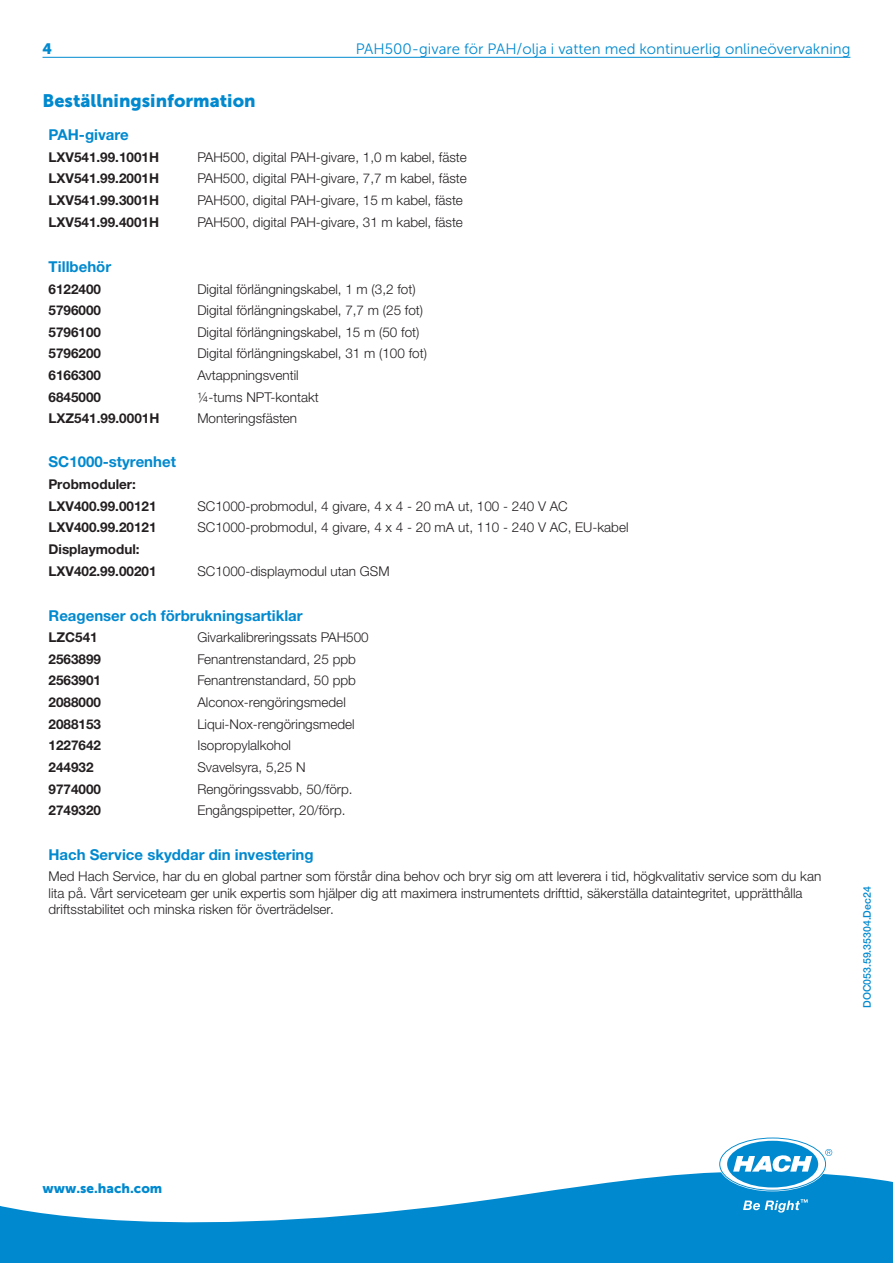
<style>
.page{position:relative;width:893px;height:1263px;background:#fff}
.page>*{position:absolute;margin:0;border:0;box-sizing:border-box;transform-origin:0 0}
.Head_2{font:18px "Museo Sans 900";color:#0089cf}
.Head_3_Text_1_Bold{font:700 15px "Helvetica Neue LTW1 G";color:#0089cf}
.Head_3{font:15px "Museo Sans 300";color:#0089cf}
.Head_3-2{font:15px "Museo Sans 900";color:#0089cf}
.Text_1{font:300 13.5px/16.5px "Helvetica Neue LTW1 G";color:#231f20}
.Text_1_Text_1_Bold{font:700 13.5px "Helvetica Neue LTW1 G";color:#231f20}
.Text_1_Bold{font:700 13.5px "Helvetica Neue LTW1 G";color:#231f20}
.Text_1_Color{font:13.5px "Museo Sans 900";color:#0089cf}
.t1{font:500 10.5px "Helvetica Neue LTW1 G";color:#0089cf}
</style>
<div class="page">
<svg style="left:0;top:1168px;width:893px;height:95px;fill:#0089cf"></svg>
<svg style="left:720px;top:1138px;width:112px;height:52px"></svg>
<svg style="left:743px;top:1199px;width:65px;height:13px"></svg>
<hr style="left:43px;top:57px;width:807px;height:1px;background:#0089cf">
<p class="Head_3-2" style="left:43px;top:40px;width:11px">4</p>
<p class="Head_3" style="left:356px;top:41px;width:496px">PAH500-givare för PAH/olja i vatten med kontinuerlig onlineövervakning</p>
<p class="Head_2" style="left:43px;top:91px;width:215px">Beställningsinformation</p>
<p class="Head_3_Text_1_Bold" style="left:49px;top:125px;width:82px">PAH-givare</p>
<p class="Text_1_Text_1_Bold" style="left:49px;top:149px;width:112px">LXV541.99.1001H</p>
<p class="Text_1" style="left:197px;top:149px;width:271px">PAH500, digital PAH-givare, 1,0 m kabel, fäste</p>
<p class="Text_1_Text_1_Bold" style="left:49px;top:170px;width:112px">LXV541.99.2001H</p>
<p class="Text_1" style="left:197px;top:170px;width:271px">PAH500, digital PAH-givare, 7,7 m kabel, fäste</p>
<p class="Text_1_Text_1_Bold" style="left:49px;top:192px;width:112px">LXV541.99.3001H</p>
<p class="Text_1" style="left:197px;top:192px;width:267px">PAH500, digital PAH-givare, 15 m kabel, fäste</p>
<p class="Text_1_Text_1_Bold" style="left:49px;top:213px;width:112px">LXV541.99.4001H</p>
<p class="Text_1" style="left:197px;top:213px;width:267px">PAH500, digital PAH-givare, 31 m kabel, fäste</p>
<p class="Head_3_Text_1_Bold" style="left:49px;top:257px;width:64px">Tillbehör</p>
<p class="Text_1_Text_1_Bold" style="left:49px;top:280px;width:54px">6122400</p>
<p class="Text_1" style="left:197px;top:280px;width:220px">Digital förlängningskabel, 1 m (3,2 fot)</p>
<p class="Text_1_Text_1_Bold" style="left:49px;top:302px;width:54px">5796000</p>
<p class="Text_1" style="left:197px;top:302px;width:227px">Digital förlängningskabel, 7,7 m (25 fot)</p>
<p class="Text_1_Text_1_Bold" style="left:49px;top:324px;width:54px">5796100</p>
<p class="Text_1" style="left:197px;top:324px;width:224px">Digital förlängningskabel, 15 m (50 fot)</p>
<p class="Text_1_Text_1_Bold" style="left:49px;top:345px;width:54px">5796200</p>
<p class="Text_1" style="left:197px;top:345px;width:231px">Digital förlängningskabel, 31 m (100 fot)</p>
<p class="Text_1_Text_1_Bold" style="left:49px;top:367px;width:54px">6166300</p>
<p class="Text_1" style="left:197px;top:367px;width:103px">Avtappningsventil</p>
<p class="Text_1_Text_1_Bold" style="left:49px;top:389px;width:54px">6845000</p>
<p class="Text_1" style="left:197px;top:389px;width:123px">¼-tums NPT-kontakt</p>
<p class="Text_1_Text_1_Bold" style="left:49px;top:410px;width:112px">LXZ541.99.0001H</p>
<p class="Text_1" style="left:197px;top:410px;width:101px">Monteringsfästen</p>
<p class="Head_3_Text_1_Bold" style="left:49px;top:453px;width:129px">SC1000-styrenhet</p>
<p class="Text_1_Bold" style="left:49px;top:476px;width:89px">Probmoduler:</p>
<p class="Text_1_Text_1_Bold" style="left:49px;top:498px;width:110px">LXV400.99.00121</p>
<p class="Text_1" style="left:197px;top:498px;width:372px">SC1000-probmodul, 4 givare, 4 x 4 - 20 mA ut, 100 - 240 V AC</p>
<p class="Text_1_Text_1_Bold" style="left:49px;top:519px;width:110px">LXV400.99.20121</p>
<p class="Text_1" style="left:197px;top:519px;width:433px">SC1000-probmodul, 4 givare, 4 x 4 - 20 mA ut, 110 - 240 V AC, EU-kabel</p>
<p class="Text_1_Bold" style="left:49px;top:541px;width:93px">Displaymodul:</p>
<p class="Text_1_Text_1_Bold" style="left:49px;top:562px;width:110px">LXV402.99.00201</p>
<p class="Text_1" style="left:197px;top:563px;width:194px">SC1000-displaymodul utan GSM</p>
<p class="Head_3_Text_1_Bold" style="left:49px;top:606px;width:256px">Reagenser och förbrukningsartiklar</p>
<p class="Text_1_Text_1_Bold" style="left:49px;top:629px;width:51px">LZC541</p>
<p class="Text_1" style="left:197px;top:629px;width:173px">Givarkalibreringssats PAH500</p>
<p class="Text_1_Text_1_Bold" style="left:49px;top:651px;width:54px">2563899</p>
<p class="Text_1" style="left:197px;top:651px;width:160px">Fenantrenstandard, 25 ppb</p>
<p class="Text_1_Text_1_Bold" style="left:49px;top:672px;width:54px">2563901</p>
<p class="Text_1" style="left:197px;top:672px;width:160px">Fenantrenstandard, 50 ppb</p>
<p class="Text_1_Text_1_Bold" style="left:49px;top:694px;width:54px">2088000</p>
<p class="Text_1" style="left:197px;top:694px;width:150px">Alconox-rengöringsmedel</p>
<p class="Text_1_Text_1_Bold" style="left:49px;top:716px;width:54px">2088153</p>
<p class="Text_1" style="left:197px;top:716px;width:159px">Liqui-Nox-rengöringsmedel</p>
<p class="Text_1_Text_1_Bold" style="left:49px;top:737px;width:54px">1227642</p>
<p class="Text_1" style="left:197px;top:737px;width:95px">Isopropylalkohol</p>
<p class="Text_1_Text_1_Bold" style="left:49px;top:759px;width:47px">244932</p>
<p class="Text_1" style="left:197px;top:759px;width:110px">Svavelsyra, 5,25 N</p>
<p class="Text_1_Text_1_Bold" style="left:49px;top:780px;width:54px">9774000</p>
<p class="Text_1" style="left:197px;top:780px;width:157px">Rengöringssvabb, 50/förp.</p>
<p class="Text_1_Text_1_Bold" style="left:49px;top:802px;width:54px">2749320</p>
<p class="Text_1" style="left:197px;top:802px;width:150px">Engångspipetter, 20/förp.</p>
<p class="Head_3_Text_1_Bold" style="left:49px;top:845px;width:267px">Hach Service skyddar din investering</p>
<p class="Text_1" style="left:49px;top:868px;width:774px">Med Hach Service, har du en global partner som förstår dina behov och bryr sig om att leverera i tid, högkvalitativ service som du kan lita på. Vårt serviceteam ger unik expertis som hjälper dig att maximera instrumentets drifttid, säkerställa dataintegritet, upprätthålla driftsstabilitet och minska risken för överträdelser.</p>
<p class="t1" style="left:861px;top:1008px;width:123px;rotate:-90deg">DOC053.59.35304.Dec24</p>
<p class="Text_1_Color" style="left:43px;top:1181px;width:121px">www.se.hach.com</p>
</div>
